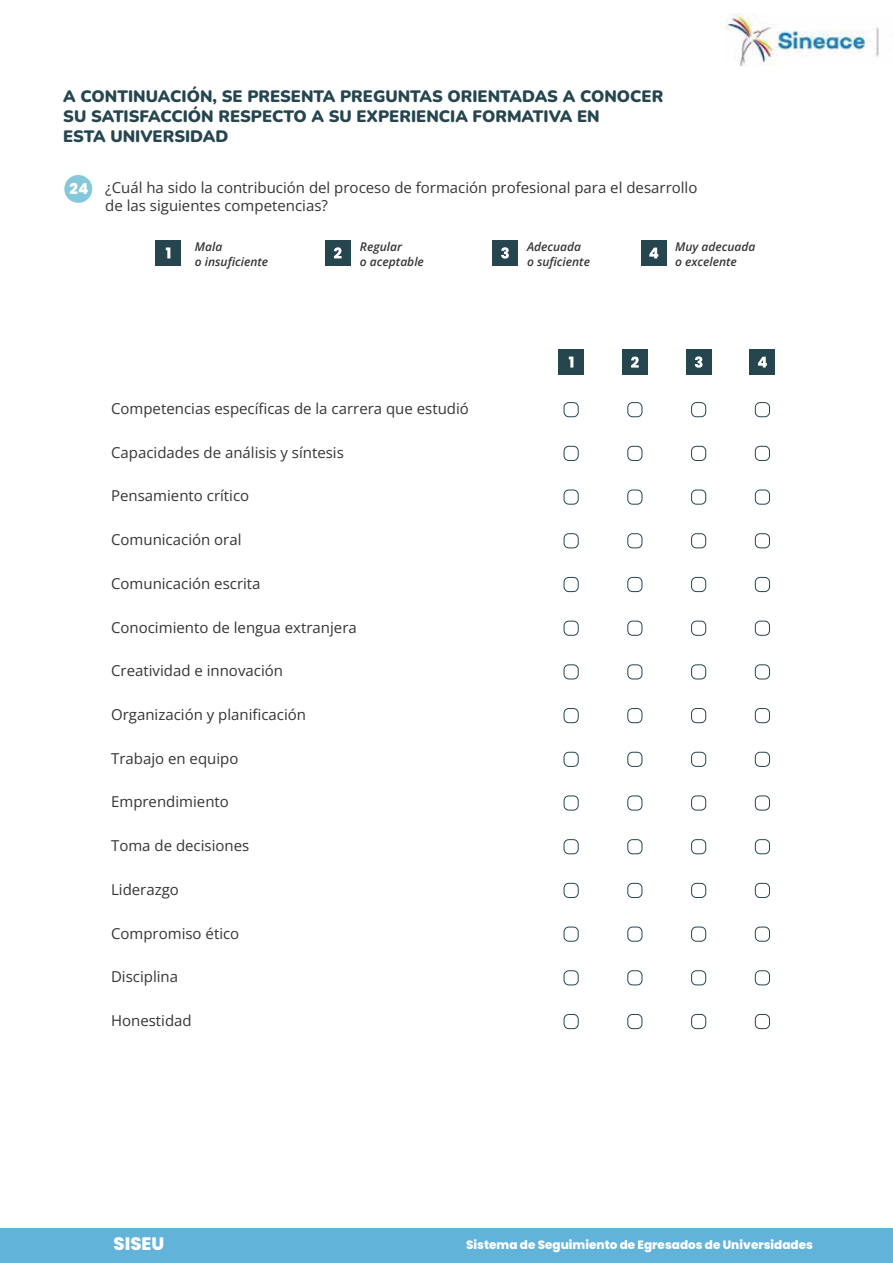
<style>
.page{position:relative;width:893px;height:1263px;background:#fff}
.page>*{position:absolute;margin:0;border:0;box-sizing:border-box;transform-origin:0 0}
.t1{font:800 18px "Poppins";color:#fff}
.t2{font:900 16.5px/19.8px "Nunito";color:#25454f}
.t3{font:15px/18px "Open Sans";color:#353535}
.t4{font:800 15px "Poppins";color:#fff}
.t5{font:italic 600 12px/14.4px "Open Sans";color:#353535}
.t6{font:800 12px "Poppins";color:#fff}
</style>
<div class="page">
<div style="left:0;top:1229px;width:893px;height:34px;background:#62b3da"></div>
<img style="left:726px;top:14px;width:153px;height:52px">
<div style="left:64px;top:175px;width:28px;height:28px;background:#84c8db;border-radius:50%"></div>
<div style="left:564px;top:402px;width:14px;height:15px;border:1px solid #25454f;border-radius:5px"></div>
<div style="left:628px;top:402px;width:14px;height:15px;border:1px solid #25454f;border-radius:5px"></div>
<div style="left:691px;top:402px;width:15px;height:15px;border:1px solid #25454f;border-radius:5px"></div>
<div style="left:755px;top:402px;width:15px;height:15px;border:1px solid #25454f;border-radius:5px"></div>
<div style="left:564px;top:446px;width:14px;height:15px;border:1px solid #25454f;border-radius:5px"></div>
<div style="left:628px;top:446px;width:14px;height:15px;border:1px solid #25454f;border-radius:5px"></div>
<div style="left:691px;top:446px;width:15px;height:15px;border:1px solid #25454f;border-radius:5px"></div>
<div style="left:755px;top:446px;width:15px;height:15px;border:1px solid #25454f;border-radius:5px"></div>
<div style="left:564px;top:490px;width:14px;height:14px;border:1px solid #25454f;border-radius:5px"></div>
<div style="left:628px;top:490px;width:14px;height:14px;border:1px solid #25454f;border-radius:5px"></div>
<div style="left:691px;top:490px;width:15px;height:14px;border:1px solid #25454f;border-radius:5px"></div>
<div style="left:755px;top:490px;width:15px;height:14px;border:1px solid #25454f;border-radius:5px"></div>
<div style="left:564px;top:533px;width:14px;height:15px;border:1px solid #25454f;border-radius:5px"></div>
<div style="left:628px;top:533px;width:14px;height:15px;border:1px solid #25454f;border-radius:5px"></div>
<div style="left:691px;top:533px;width:15px;height:15px;border:1px solid #25454f;border-radius:5px"></div>
<div style="left:755px;top:533px;width:15px;height:15px;border:1px solid #25454f;border-radius:5px"></div>
<div style="left:564px;top:577px;width:14px;height:15px;border:1px solid #25454f;border-radius:5px"></div>
<div style="left:628px;top:577px;width:14px;height:15px;border:1px solid #25454f;border-radius:5px"></div>
<div style="left:691px;top:577px;width:15px;height:15px;border:1px solid #25454f;border-radius:5px"></div>
<div style="left:755px;top:577px;width:15px;height:15px;border:1px solid #25454f;border-radius:5px"></div>
<div style="left:564px;top:621px;width:14px;height:14px;border:1px solid #25454f;border-radius:5px"></div>
<div style="left:628px;top:621px;width:14px;height:14px;border:1px solid #25454f;border-radius:5px"></div>
<div style="left:691px;top:621px;width:15px;height:14px;border:1px solid #25454f;border-radius:5px"></div>
<div style="left:755px;top:621px;width:15px;height:14px;border:1px solid #25454f;border-radius:5px"></div>
<div style="left:564px;top:665px;width:14px;height:14px;border:1px solid #25454f;border-radius:5px"></div>
<div style="left:628px;top:665px;width:14px;height:14px;border:1px solid #25454f;border-radius:5px"></div>
<div style="left:691px;top:665px;width:15px;height:14px;border:1px solid #25454f;border-radius:5px"></div>
<div style="left:755px;top:665px;width:15px;height:14px;border:1px solid #25454f;border-radius:5px"></div>
<div style="left:564px;top:708px;width:14px;height:15px;border:1px solid #25454f;border-radius:5px"></div>
<div style="left:628px;top:708px;width:14px;height:15px;border:1px solid #25454f;border-radius:5px"></div>
<div style="left:691px;top:708px;width:15px;height:15px;border:1px solid #25454f;border-radius:5px"></div>
<div style="left:755px;top:708px;width:15px;height:15px;border:1px solid #25454f;border-radius:5px"></div>
<div style="left:564px;top:752px;width:14px;height:14px;border:1px solid #25454f;border-radius:5px"></div>
<div style="left:628px;top:752px;width:14px;height:14px;border:1px solid #25454f;border-radius:5px"></div>
<div style="left:691px;top:752px;width:15px;height:14px;border:1px solid #25454f;border-radius:5px"></div>
<div style="left:755px;top:752px;width:15px;height:14px;border:1px solid #25454f;border-radius:5px"></div>
<div style="left:564px;top:796px;width:14px;height:14px;border:1px solid #25454f;border-radius:5px"></div>
<div style="left:628px;top:796px;width:14px;height:14px;border:1px solid #25454f;border-radius:5px"></div>
<div style="left:691px;top:796px;width:15px;height:14px;border:1px solid #25454f;border-radius:5px"></div>
<div style="left:755px;top:796px;width:15px;height:14px;border:1px solid #25454f;border-radius:5px"></div>
<div style="left:564px;top:839px;width:14px;height:15px;border:1px solid #25454f;border-radius:5px"></div>
<div style="left:628px;top:839px;width:14px;height:15px;border:1px solid #25454f;border-radius:5px"></div>
<div style="left:691px;top:839px;width:15px;height:15px;border:1px solid #25454f;border-radius:5px"></div>
<div style="left:755px;top:839px;width:15px;height:15px;border:1px solid #25454f;border-radius:5px"></div>
<div style="left:564px;top:883px;width:14px;height:15px;border:1px solid #25454f;border-radius:5px"></div>
<div style="left:628px;top:883px;width:14px;height:15px;border:1px solid #25454f;border-radius:5px"></div>
<div style="left:691px;top:883px;width:15px;height:15px;border:1px solid #25454f;border-radius:5px"></div>
<div style="left:755px;top:883px;width:15px;height:15px;border:1px solid #25454f;border-radius:5px"></div>
<div style="left:564px;top:927px;width:14px;height:14px;border:1px solid #25454f;border-radius:5px"></div>
<div style="left:628px;top:927px;width:14px;height:14px;border:1px solid #25454f;border-radius:5px"></div>
<div style="left:691px;top:927px;width:15px;height:14px;border:1px solid #25454f;border-radius:5px"></div>
<div style="left:755px;top:927px;width:15px;height:14px;border:1px solid #25454f;border-radius:5px"></div>
<div style="left:564px;top:970px;width:14px;height:15px;border:1px solid #25454f;border-radius:5px"></div>
<div style="left:628px;top:970px;width:14px;height:15px;border:1px solid #25454f;border-radius:5px"></div>
<div style="left:691px;top:970px;width:15px;height:15px;border:1px solid #25454f;border-radius:5px"></div>
<div style="left:755px;top:970px;width:15px;height:15px;border:1px solid #25454f;border-radius:5px"></div>
<div style="left:564px;top:1014px;width:14px;height:15px;border:1px solid #25454f;border-radius:5px"></div>
<div style="left:628px;top:1014px;width:14px;height:15px;border:1px solid #25454f;border-radius:5px"></div>
<div style="left:691px;top:1014px;width:15px;height:15px;border:1px solid #25454f;border-radius:5px"></div>
<div style="left:755px;top:1014px;width:15px;height:15px;border:1px solid #25454f;border-radius:5px"></div>
<div style="left:155px;top:240px;width:26px;height:26px;background:#25454f"></div>
<div style="left:325px;top:240px;width:26px;height:26px;background:#25454f"></div>
<div style="left:492px;top:240px;width:26px;height:26px;background:#25454f"></div>
<div style="left:641px;top:240px;width:26px;height:26px;background:#25454f"></div>
<svg style="left:166px;top:247px;width:4px;height:11px"></svg>
<svg style="left:334px;top:247px;width:8px;height:11px"></svg>
<svg style="left:501px;top:247px;width:8px;height:12px"></svg>
<svg style="left:649px;top:248px;width:9px;height:10px"></svg>
<div style="left:558px;top:349px;width:26px;height:26px;background:#25454f"></div>
<svg style="left:569px;top:357px;width:4px;height:11px"></svg>
<div style="left:622px;top:349px;width:26px;height:26px;background:#25454f"></div>
<svg style="left:631px;top:357px;width:8px;height:11px"></svg>
<div style="left:686px;top:349px;width:26px;height:26px;background:#25454f"></div>
<svg style="left:695px;top:356px;width:7px;height:12px"></svg>
<div style="left:749px;top:349px;width:26px;height:26px;background:#25454f"></div>
<svg style="left:758px;top:357px;width:9px;height:10px"></svg>
<p class="t2" style="left:63px;top:86px;width:601px">A CONTINUACIÓN, SE PRESENTA PREGUNTAS ORIENTADAS A CONOCER<br>SU SATISFACCIÓN RESPECTO A SU EXPERIENCIA FORMATIVA EN<br>ESTA UNIVERSIDAD</p>
<p class="t3" style="left:105px;top:179px;width:594px">¿Cuál ha sido la contribución del proceso de formación profesional para el desarrollo de las siguientes competencias?</p>
<p class="t4" style="left:70px;top:180px;width:20px">24</p>
<p class="t5" style="left:195px;top:239px;width:75px">Mala<br>o insuficiente</p>
<p class="t5" style="left:360px;top:239px;width:66px">Regular<br>o aceptable</p>
<p class="t5" style="left:527px;top:239px;width:65px">Adecuada o suficiente</p>
<p class="t5" style="left:675px;top:239px;width:82px">Muy adecuada o excelente</p>
<p class="t3" style="left:111px;top:399px;width:359px">Competencias específicas de la carrera que estudió</p>
<p class="t3" style="left:111px;top:443px;width:234px">Capacidades de análisis y síntesis</p>
<p class="t3" style="left:111px;top:487px;width:140px">Pensamiento crítico</p>
<p class="t3" style="left:111px;top:530px;width:132px">Comunicación oral</p>
<p class="t3" style="left:111px;top:574px;width:151px">Comunicación escrita</p>
<p class="t3" style="left:111px;top:618px;width:247px">Conocimiento de lengua extranjera</p>
<p class="t3" style="left:111px;top:661px;width:173px">Creatividad e innovación</p>
<p class="t3" style="left:111px;top:705px;width:196px">Organización y planificación</p>
<p class="t3" style="left:111px;top:749px;width:129px">Trabajo en equipo</p>
<p class="t3" style="left:111px;top:792px;width:119px">Emprendimiento</p>
<p class="t3" style="left:111px;top:836px;width:140px">Toma de decisiones</p>
<p class="t3" style="left:111px;top:880px;width:69px">Liderazgo</p>
<p class="t3" style="left:111px;top:924px;width:130px">Compromiso ético</p>
<p class="t3" style="left:111px;top:967px;width:69px">Disciplina</p>
<p class="t3" style="left:111px;top:1011px;width:82px">Honestidad</p>
<p class="t1" style="left:114px;top:1233px;width:52px">SISEU</p>
<p class="t6" style="left:466px;top:1238px;width:348px">Sistema de Seguimiento de Egresados de Universidades</p>
</div>
